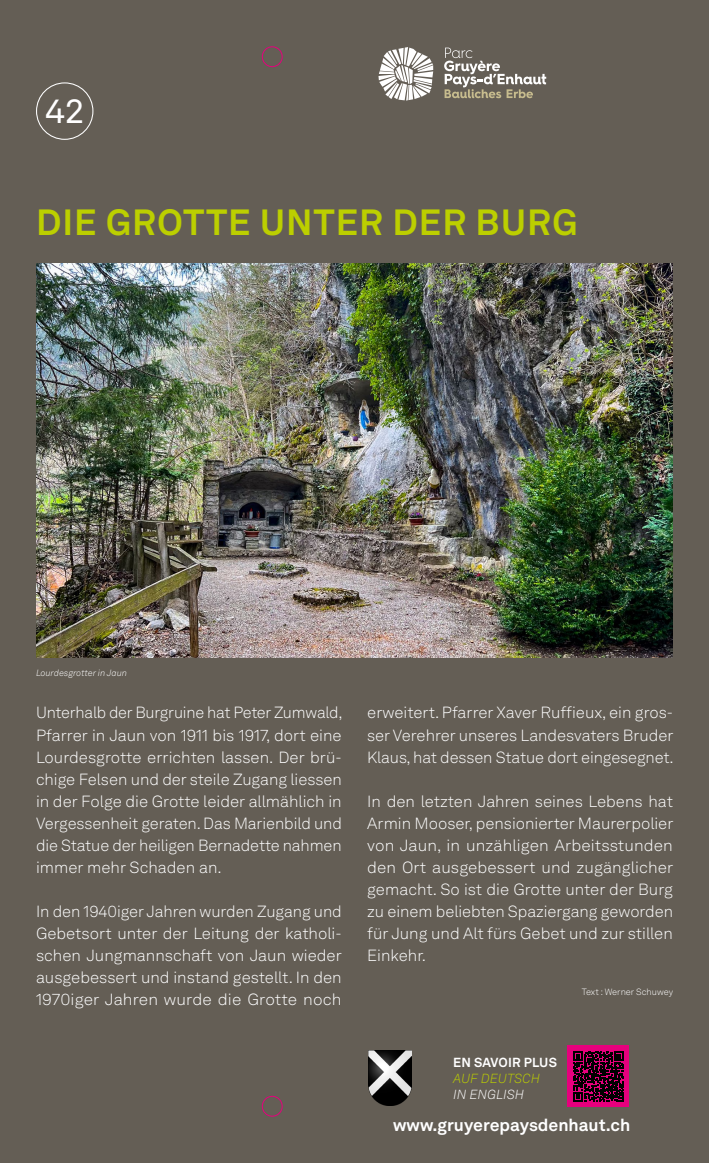
<style>
.page{position:relative;width:709px;height:1163px;background:#fff}
.page>*{position:absolute;margin:0;border:0;box-sizing:border-box;transform-origin:0 0}
.t1{font:700 36px "Akkurat LL";letter-spacing:.02em;color:#bccf00}
.t2{font:33.8px "Akkurat LL";color:#fff}
.t3{font:700 17px "Akkurat LL";color:#fff}
.t4{font:300 16px/22px "Akkurat LL";letter-spacing:-.005em;color:#fff;text-align:justify}
.t5{font:700 13px "Akkurat LL";letter-spacing:.01em;color:#fff}
.t6{font:italic 300 13px "Akkurat LL";letter-spacing:.01em;color:#bccf00}
.t7{font:italic 300 13px "Akkurat LL";letter-spacing:.01em;color:#fff}
.t8{font:italic 300 9px "Akkurat LL";color:#fff}
.t9{font:300 9px "Akkurat LL";color:#fff}
</style>
<div class="page">
<div style="left:0;top:0;width:709px;height:1162px;background:#645e55"></div>
<img style="left:368px;top:1050px;width:43px;height:55px">
<div style="left:568px;top:1045px;width:61px;height:61px;background:#e6007d"></div>
<svg style="left:573px;top:1051px;width:50px;height:50px"></svg>
<img style="left:36px;top:264px;width:637px;height:393px">
<div style="left:36px;top:82px;width:57px;height:58px;border:1px solid #fff;border-radius:50%"></div>
<svg style="left:378px;top:47px;width:55px;height:54px"></svg>
<svg style="left:444px;top:48px;width:102px;height:50px"></svg>
<div style="left:262px;top:46px;width:21px;height:21px;border:1px solid #e6007d;border-radius:50%"></div>
<div style="left:262px;top:1095px;width:21px;height:21px;border:1px solid #e6007d;border-radius:50%"></div>
<h2 class="t2" style="left:45px;top:86px;width:40px">42</h2>
<h1 class="t1" style="left:36px;top:194px;width:543px">DIE GROTTE UNTER DER BURG</h1>
<p class="t8" style="left:36px;top:666px;width:92px">Lourdesgrotter in Jaun</p>
<p class="t4" style="left:36px;top:701px;width:308px">Unterhalb der Burgruine hat Peter Zumwald, Pfarrer in Jaun von 1911 bis 1917, dort eine Lourdesgrotte errichten lassen. Der brü&shy;chige Felsen und der steile Zugang liessen in der Folge die Grotte leider allmählich in Vergessenheit geraten. Das Marienbild und die Statue der heiligen Bernadette nahmen immer mehr Schaden an.</p>
<p class="t4" style="left:36px;top:899px;width:307px">In den 1940iger Jahren wurden Zugang und Gebetsort unter der Leitung der katholi&shy;schen Jungmannschaft von Jaun wieder ausgebessert und instand gestellt. In den 1970iger Jahren wurde die Grotte noch</p>
<p class="t4" style="left:367px;top:701px;width:308px">erweitert. Pfarrer Xaver Ruffieux, ein gros&shy;ser Verehrer unseres Landesvaters Bruder Klaus, hat dessen Statue dort eingesegnet.</p>
<p class="t4" style="left:367px;top:789px;width:308px">In den letzten Jahren seines Lebens hat Armin Mooser, pensionierter Maurerpolier von Jaun, in unzähligen Arbeitsstunden den Ort ausgebessert und zugänglicher gemacht. So ist die Grotte unter der Burg zu einem beliebten Spaziergang geworden für Jung und Alt fürs Gebet und zur stillen Einkehr.</p>
<p class="t9" style="left:582px;top:985px;width:93px">Text : Werner Schuwey</p>
<p class="t5" style="left:453px;top:1052px;width:105px">EN SAVOIR PLUS</p>
<p class="t6" style="left:453px;top:1069px;width:88px">AUF DEUTSCH</p>
<p class="t7" style="left:453px;top:1085px;width:72px">IN ENGLISH</p>
<p class="t3" style="left:393px;top:1112px;width:238px">www.gruyerepaysdenhaut.ch</p>
</div>
